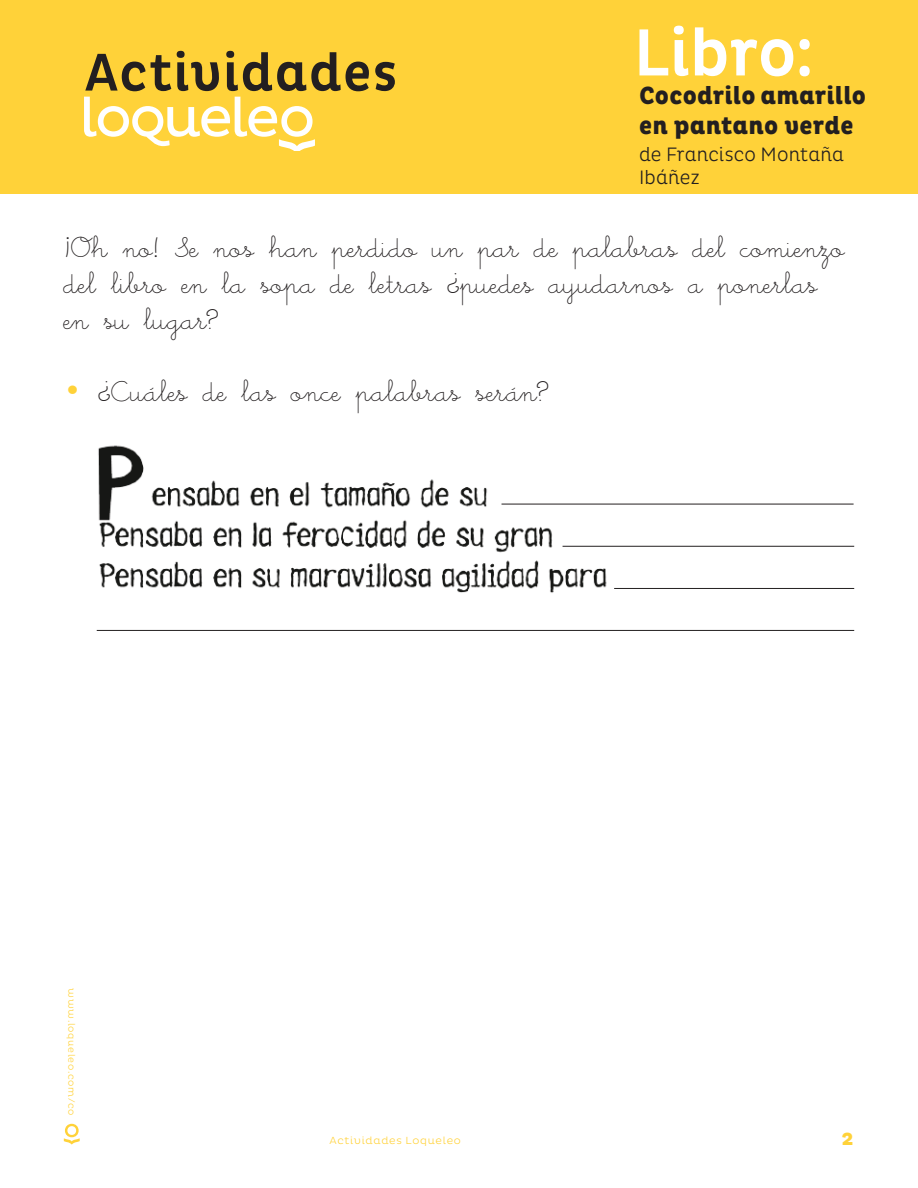
<style>
.page{position:relative;width:918px;height:1188px;background:#fff}
.page>*{position:absolute;margin:0;border:0;box-sizing:border-box;transform-origin:0 0}
.t1{font:500 67.65px "Pluto Cond";letter-spacing:-.005em;color:#fff}
.t2{font:500 54px "Pluto Cond";letter-spacing:.02em;color:#231f20}
.Textos{font:30px/36px "Little Days";letter-spacing:.005em;color:#231f20}
.Actividad{font:30px "Little Days";letter-spacing:.005em;color:#231f20}
.t3{font:800 25.35px/30.5px "Pluto Cond";letter-spacing:.005em;color:#231f20}
.t4{font:300 19.8px/22.5px "Pluto Cond";letter-spacing:.005em;color:#231f20}
.t5{font:800 18px "Pluto";color:#ffd239}
.t6{font:300 10.5px "Pluto";letter-spacing:.065em;color:#ffd239}
.t7{font:300 9.45px "Pluto";letter-spacing:.07em;color:#ffd239}
.s1{font-family:"Iowan Old Style";color:#ffd239}
</style>
<div class="page">
<div style="left:0;top:0;width:918px;height:194px;background:#ffd239"></div>
<svg style="left:64px;top:1124px;width:16px;height:20px"></svg>
<svg style="left:84px;top:97px;width:231px;height:54px"></svg>
<img style="left:98px;top:445px;width:516px;height:148px">
<hr style="left:502px;top:504px;width:352px;height:1px;background:#231f20">
<hr style="left:563px;top:546px;width:291px;height:1px;background:#231f20">
<hr style="left:614px;top:588px;width:240px;height:1px;background:#231f20">
<hr style="left:97px;top:630px;width:757px;height:1px;background:#231f20">
<h2 class="t2" style="left:85px;top:42px;width:314px">Actividades</h2>
<h1 class="t1" style="left:633px;top:14px;width:183px">Libro:</h1>
<p class="t3" style="left:639px;top:81px;width:228px">Cocodrilo amarillo en pantano verde</p>
<p class="t4" style="left:639px;top:143px;width:206px">de Francisco Montaña<br>Ibáñez</p>
<p class="Textos" style="left:64px;top:234px;width:783px">¡Oh no! Se nos han perdido un par de palabras del comienzo del libro en la sopa de letras ¿puedes ayudarnos a ponerlas en su lugar?</p>
<p class="Actividad" style="left:64px;top:378px;width:487px"><span class="s1">•</span> ¿Cuáles de las once palabras serán?</p>
<p class="t7" style="left:77px;top:988px;width:129px;rotate:90deg">www.loqueleo.com/co</p>
<p class="t6" style="left:330px;top:1135px;width:133px">Actividades Loqueleo</p>
<p class="t5" style="left:841px;top:1128px;width:14px">2</p>
</div>
